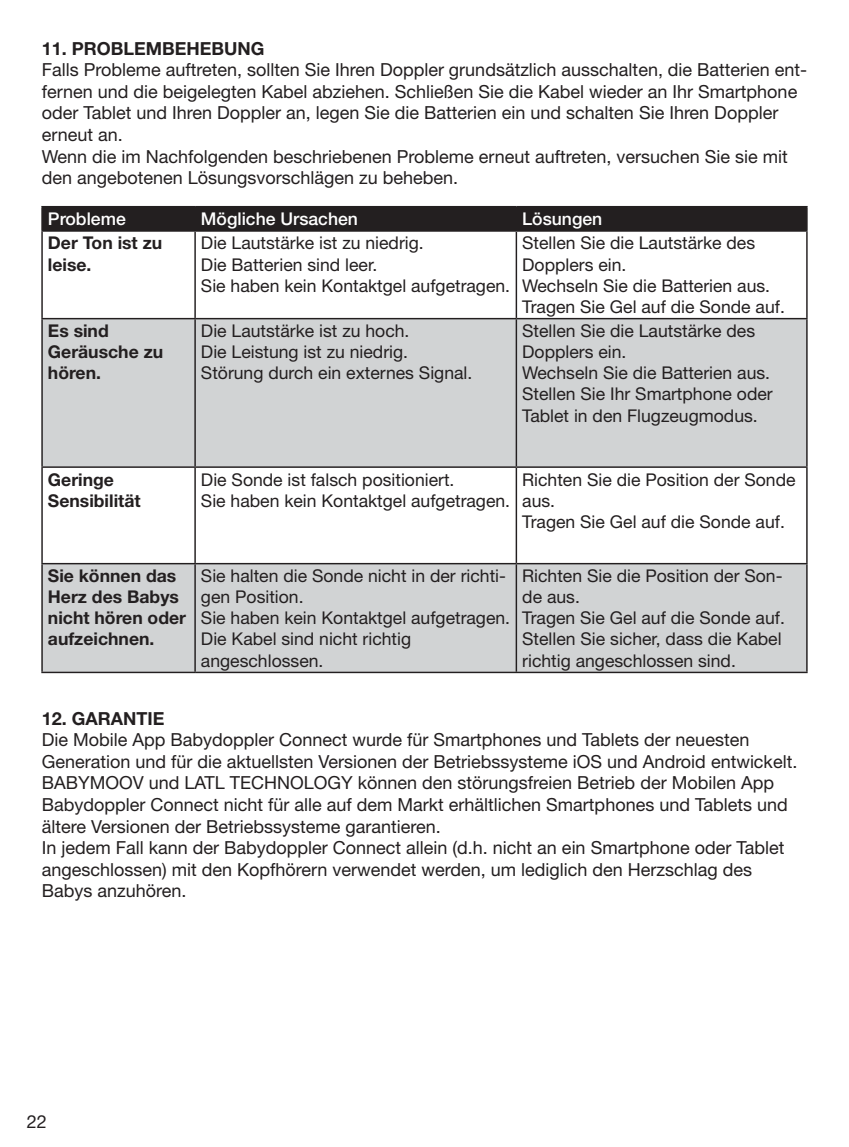
<style>
.page{position:relative;width:849px;height:1147px;background:#fff}
.page>*{position:absolute;margin:0;border:0;box-sizing:border-box;transform-origin:0 0}
.t1{font:18px/21.6px "Helvetica Neue LT Pro";color:#231f20}
.t2{font:700 18px "Helvetica Neue LT Pro";color:#231f20}
.t3{font:17.7px/21px "Helvetica Neue LT Pro";color:#231f20}
.t4{font:700 17.7px/21px "Helvetica Neue LT Pro";color:#231f20}
.t5{font:500 17.7px "Helvetica Neue LT Pro";color:#fff}
</style>
<div class="page">
<svg style="left:43px;top:319px;width:763px;height:352px;fill:#d1d3d4"></svg>
<hr style="left:41px;top:206px;width:154px;height:1px;background:#231f20">
<hr style="left:41px;top:207px;width:2px;height:23px;background:#231f20">
<hr style="left:195px;top:206px;width:321px;height:1px;background:#231f20">
<hr style="left:516px;top:206px;width:292px;height:1px;background:#231f20">
<div style="left:43px;top:207px;width:763px;height:23px;background:#231f20"></div>
<hr style="left:806px;top:207px;width:2px;height:23px;background:#231f20">
<hr style="left:41px;top:230px;width:154px;height:2px;background:#231f20">
<hr style="left:41px;top:232px;width:2px;height:86px;background:#231f20">
<hr style="left:195px;top:230px;width:321px;height:2px;background:#231f20">
<hr style="left:194px;top:232px;width:2px;height:86px;background:#231f20">
<hr style="left:516px;top:230px;width:292px;height:2px;background:#231f20">
<hr style="left:516px;top:232px;width:1px;height:86px;background:#231f20">
<hr style="left:806px;top:232px;width:2px;height:86px;background:#231f20">
<hr style="left:41px;top:318px;width:154px;height:1px;background:#231f20">
<hr style="left:41px;top:319px;width:2px;height:147px;background:#231f20">
<hr style="left:195px;top:318px;width:321px;height:1px;background:#231f20">
<hr style="left:194px;top:319px;width:2px;height:147px;background:#231f20">
<hr style="left:516px;top:318px;width:291px;height:1px;background:#231f20">
<hr style="left:516px;top:319px;width:1px;height:147px;background:#231f20">
<hr style="left:806px;top:319px;width:1px;height:147px;background:#231f20">
<hr style="left:41px;top:466px;width:154px;height:2px;background:#231f20">
<hr style="left:41px;top:468px;width:2px;height:95px;background:#231f20">
<hr style="left:195px;top:466px;width:321px;height:2px;background:#231f20">
<hr style="left:194px;top:468px;width:2px;height:95px;background:#231f20">
<hr style="left:516px;top:466px;width:291px;height:2px;background:#231f20">
<hr style="left:516px;top:468px;width:1px;height:95px;background:#231f20">
<hr style="left:806px;top:468px;width:1px;height:95px;background:#231f20">
<hr style="left:41px;top:563px;width:154px;height:1px;background:#231f20">
<hr style="left:41px;top:564px;width:2px;height:107px;background:#231f20">
<hr style="left:195px;top:563px;width:321px;height:1px;background:#231f20">
<hr style="left:194px;top:564px;width:2px;height:107px;background:#231f20">
<hr style="left:516px;top:563px;width:291px;height:1px;background:#231f20">
<hr style="left:516px;top:564px;width:1px;height:107px;background:#231f20">
<hr style="left:806px;top:564px;width:1px;height:107px;background:#231f20">
<hr style="left:41px;top:671px;width:154px;height:2px;background:#231f20">
<hr style="left:195px;top:671px;width:612px;height:2px;background:#231f20">
<p class="t2" style="left:42px;top:42px;width:224px">11. PROBLEMBEHEBUNG</p>
<p class="t1" style="left:42px;top:61px;width:767px">Falls Probleme auftreten, sollten Sie Ihren Doppler grundsätzlich ausschalten, die Batterien ent&shy;fernen und die beigelegten Kabel abziehen. Schließen Sie die Kabel wieder an Ihr Smartphone oder Tablet und Ihren Doppler an, legen Sie die Batterien ein und schalten Sie Ihren Doppler erneut an.<br>Wenn die im Nachfolgenden beschriebenen Probleme erneut auftreten, versuchen Sie sie mit den angebotenen Lösungsvorschlägen zu beheben.</p>
<p class="t5" style="left:48px;top:209px;width:79px">Probleme</p>
<p class="t5" style="left:201px;top:209px;width:159px">Mögliche Ursachen</p>
<p class="t5" style="left:522px;top:209px;width:82px">Lösungen</p>
<p class="t4" style="left:48px;top:235px;width:116px">Der Ton ist zu leise.</p>
<p class="t3" style="left:201px;top:235px;width:311px">Die Lautstärke ist zu niedrig.<br>Die Batterien sind leer.<br>Sie haben kein Kontaktgel aufgetragen.</p>
<p class="t3" style="left:522px;top:235px;width:264px">Stellen Sie die Lautstärke des<br>Dopplers ein.<br>Wechseln Sie die Batterien aus.<br>Tragen Sie Gel auf die Sonde auf.</p>
<p class="t4" style="left:48px;top:322px;width:117px">Es sind<br>Geräusche zu hören.</p>
<p class="t3" style="left:201px;top:322px;width:273px">Die Lautstärke ist zu hoch.<br>Die Leistung ist zu niedrig.<br>Störung durch ein externes Signal.</p>
<p class="t3" style="left:522px;top:322px;width:252px">Stellen Sie die Lautstärke des<br>Dopplers ein.<br>Wechseln Sie die Batterien aus.<br>Stellen Sie Ihr Smartphone oder<br>Tablet in den Flugzeugmodus.</p>
<p class="t4" style="left:48px;top:471px;width:94px">Geringe<br>Sensibilität</p>
<p class="t3" style="left:201px;top:471px;width:311px">Die Sonde ist falsch positioniert.<br>Sie haben kein Kontaktgel aufgetragen.</p>
<p class="t3" style="left:522px;top:471px;width:275px">Richten Sie die Position der Sonde aus.<br>Tragen Sie Gel auf die Sonde auf.</p>
<p class="t4" style="left:48px;top:567px;width:140px">Sie können das<br>Herz des Babys nicht hören oder aufzeichnen.</p>
<p class="t3" style="left:201px;top:567px;width:311px">Sie halten die Sonde nicht in der richti&shy;gen Position.<br>Sie haben kein Kontaktgel aufgetragen.<br>Die Kabel sind nicht richtig angeschlossen.</p>
<p class="t3" style="left:522px;top:567px;width:264px">Richten Sie die Position der Son&shy;de aus.<br>Tragen Sie Gel auf die Sonde auf.<br>Stellen Sie sicher, dass die Kabel richtig angeschlossen sind.</p>
<p class="t2" style="left:42px;top:711px;width:124px">12. GARANTIE</p>
<p class="t1" style="left:42px;top:731px;width:757px">Die Mobile App Babydoppler Connect wurde für Smartphones und Tablets der neuesten Generation und für die aktuellsten Versionen der Betriebssysteme iOS und Android entwickelt.<br>BABYMOOV und LATL TECHNOLOGY können den störungsfreien Betrieb der Mobilen App Babydoppler Connect nicht für alle auf dem Markt erhältlichen Smartphones und Tablets und ältere Versionen der Betriebssysteme garantieren.<br>In jedem Fall kann der Babydoppler Connect allein (d.h. nicht an ein Smartphone oder Tablet angeschlossen) mit den Kopfhörern verwendet werden, um lediglich den Herzschlag des Babys anzuhören.</p>
<p class="t1" style="left:27px;top:1112px;width:22px">22</p>
</div>
